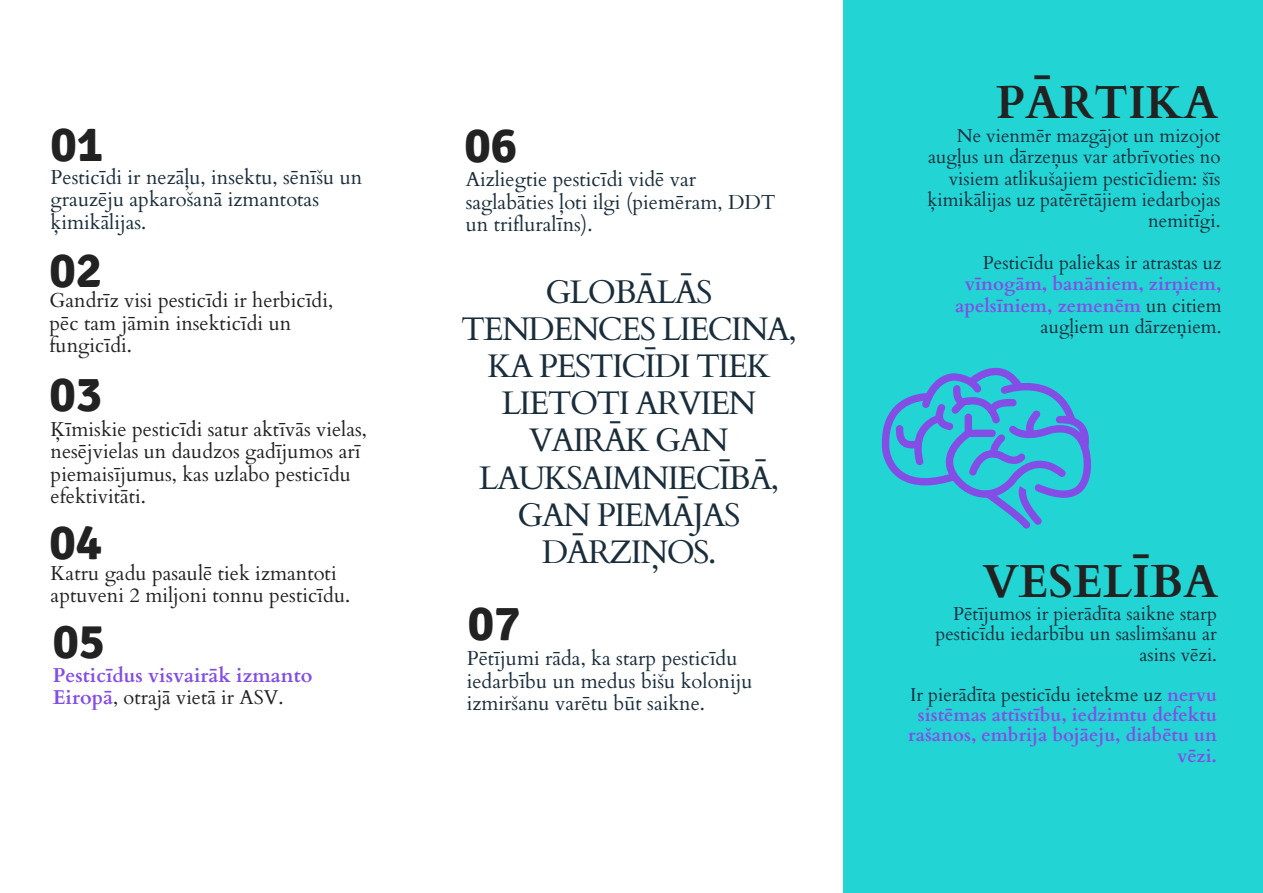
<style>
.page{position:relative;width:1263px;height:893px;background:#fff}
.page>*{position:absolute;margin:0;border:0;box-sizing:border-box;transform-origin:0 0}
.t1{font:700 49.8px "Signika";color:#222}
.t2{font:700 49.35px "Signika";color:#222}
.t3{font:700 46.35px "Cardo";color:#222}
.t4{font:32.7px/37px "Cardo";letter-spacing:-.05em;color:#1a2d3b;text-align:center}
.t5{font:20.25px/22.5px "Cardo";color:#222}
.t6{font:20.25px/22.5px "Cardo";color:#1a2d3b}
.t7{font:700 19.95px/22.5px "Cardo";color:#834de6}
.t8{font:18.75px/21.3px "Cardo";color:#1a2d3b;text-align:right}
.t9{font:700 18.75px/21.3px "Cardo";color:#834de6;text-align:right}
.t10{font:700 18.6px/20.2px "Cardo";color:#834de6;text-align:right}
.t11{font:18.6px/20.2px "Cardo";color:#1a2d3b;text-align:right}
.s1{font-weight:400;color:#222}
.s2{font-weight:400;color:#1a2d3b}
</style>
<div class="page">
<div style="left:844px;top:0;width:419px;height:893px;background:#22d5d4"></div>
<svg style="left:882px;top:368px;width:209px;height:161px"></svg>
<h1 class="t1" style="left:51px;top:114px;width:54px">01</h1>
<p class="t6" style="left:51px;top:166px;width:313px">Pesticīdi ir nezāļu, insektu, sēnīšu un grauzēju apkarošanā izmantotas ķimikālijas.</p>
<h1 class="t1" style="left:49px;top:240px;width:54px">02</h1>
<p class="t5" style="left:49px;top:290px;width:285px">Gandrīz visi pesticīdi ir herbicīdi, pēc tam jāmin insekticīdi un fungicīdi.</p>
<h1 class="t1" style="left:49px;top:364px;width:54px">03</h1>
<p class="t5" style="left:51px;top:418px;width:318px">Ķīmiskie pesticīdi satur aktīvās vielas, nesējvielas un daudzos gadījumos arī piemaisījumus, kas uzlabo pesticīdu efektivitāti.</p>
<h1 class="t1" style="left:49px;top:512px;width:54px">04</h1>
<p class="t5" style="left:51px;top:562px;width:301px">Katru gadu pasaulē tiek izmantoti aptuveni 2 miljoni tonnu pesticīdu.</p>
<h2 class="t2" style="left:53px;top:612px;width:54px">05</h2>
<p class="t7" style="left:53px;top:664px;width:261px">Pesticīdus visvairāk izmanto<br>Eiropā<span class="s1">, otrajā vietā ir ASV.</span></p>
<h1 class="t1" style="left:464px;top:115px;width:54px">06</h1>
<p class="t6" style="left:466px;top:168px;width:312px">Aizliegtie pesticīdi vidē var saglabāties ļoti ilgi (piemēram, DDT un trifluralīns).</p>
<h3 class="t4" style="left:461px;top:274px;width:337px">GLOBĀLĀS<br>TENDENCES LIECINA,<br>KA PESTICĪDI TIEK<br>LIETOTI ARVIEN<br>VAIRĀK GAN<br>LAUKSAIMNIECĪBĀ,<br>GAN PIEMĀJAS<br>DĀRZIŅOS.</h3>
<h1 class="t1" style="left:468px;top:593px;width:54px">07</h1>
<p class="t6" style="left:467px;top:647px;width:287px">Pētījumi rāda, ka starp pesticīdu iedarbību un medus bišu koloniju izmiršanu varētu būt saikne.</p>
<h3 class="t3" style="left:996px;top:72px;width:224px">PĀRTIKA</h3>
<p class="t8" style="left:927px;top:125px;width:294px">Ne vienmēr mazgājot un mizojot augļus un dārzeņus var atbrīvoties no visiem atlikušajiem pesticīdiem: šīs ķimikālijas uz patērētājiem iedarbojas nemitīgi.</p>
<p class="t8" style="left:983px;top:252px;width:240px">Pesticīdu paliekas ir atrastas uz</p>
<p class="t9" style="left:955px;top:274px;width:268px">vīnogām, banāniem, zirņiem, apelsīniem, zemenēm <span class="s2">un citiem augļiem un dārzeņiem.</span></p>
<h3 class="t3" style="left:983px;top:551px;width:237px">VESELĪBA</h3>
<p class="t11" style="left:935px;top:604px;width:283px">Pētījumos ir pierādīta saikne starp pesticīdu iedarbību un saslimšanu ar asins vēzi.</p>
<p class="t10" style="left:908px;top:685px;width:310px"><span class="s2">Ir pierādīta pesticīdu ietekme uz</span> nervu sistēmas attīstību, iedzimtu defektu rašanos, embrija bojāeju, diabētu un vēzi.</p>
</div>
